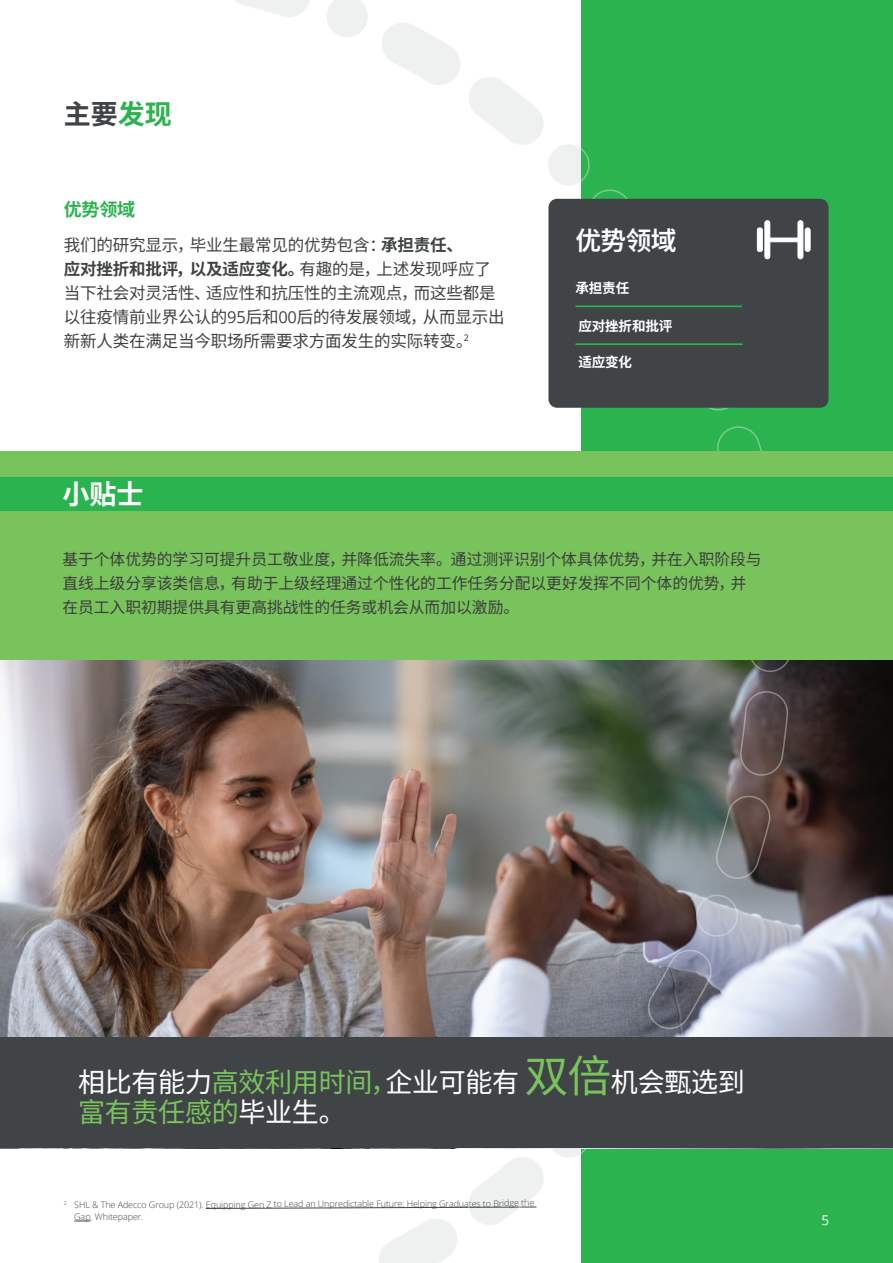
<style>
.page{position:relative;width:893px;height:1263px;background:#fff}
.page>*{position:absolute;margin:0;border:0;box-sizing:border-box;transform-origin:0 0}
.BODY_Copy{font:27px/30px "Noto Sans SC";letter-spacing:-.01em;color:#fff}
.t1{font:700 27px "Noto Sans SC";color:#414446}
.t2{font:700 27px "Noto Sans SC";color:#fff}
.Highlighted{font:600 25.65px "Noto Sans SC";color:#fff}
.Body_Head{font:700 18px "Noto Sans SC";color:#2bb34f}
.BODY_Copy-2{font:16.5px/24px "Noto Sans SC";letter-spacing:-.01em;color:#414446}
.t3{font:15.75px/24px "Noto Sans SC";color:#3e3e3f}
.BODY_Copy-3{font:700 13.5px "Noto Sans SC";letter-spacing:-.01em;color:#fff}
.t4{font:13.5px "Open Sans";color:#fff}
.t5{font:300 9px/12.9px "Open Sans";letter-spacing:-.015em;color:#414446}
.s1{color:#2bb34f}
.s2{font-weight:700}
.s3{font-family:"Open Sans"}
.s4{color:#78c35c}
.s5{font-size:43.5px;color:#78c35c}
</style>
<div class="page">
<div style="left:581px;top:0;width:312px;height:1263px;background:#2bb34f"></div>
<img style="left:792px;top:660px;width:101px;height:377px">
<img style="left:0;top:0;width:792px;height:1263px">
<div style="left:548px;top:199px;width:280px;height:209px;background:#414446;border-radius:9px"></div>
<hr style="left:575px;top:305px;width:167px;height:2px;background:#2bb34f">
<hr style="left:575px;top:343px;width:168px;height:2px;background:#2bb34f">
<div style="left:798px;top:221px;width:5px;height:38px;background:#fff;border-radius:3px"></div>
<div style="left:798px;top:220px;width:5px;height:39px;border:1px solid #fff;border-radius:3px"></div>
<div style="left:765px;top:221px;width:5px;height:38px;background:#fff;border-radius:3px"></div>
<div style="left:765px;top:220px;width:5px;height:39px;border:1px solid #fff;border-radius:3px"></div>
<div style="left:805px;top:228px;width:5px;height:23px;background:#fff;border-radius:3px"></div>
<div style="left:805px;top:228px;width:5px;height:24px;border:1px solid #fff;border-radius:3px"></div>
<div style="left:757px;top:228px;width:5px;height:23px;background:#fff;border-radius:2px"></div>
<div style="left:757px;top:228px;width:5px;height:24px;border:1px solid #fff;border-radius:2px"></div>
<div style="left:767px;top:238px;width:34px;height:4px;background:#fff;border:1px solid #fff"></div>
<div style="left:0;top:1037px;width:893px;height:111px;background:#414446"></div>
<div style="left:0;top:451px;width:893px;height:209px;background:#78c35c"></div>
<div style="left:0;top:478px;width:893px;height:33px;background:#2bb34f"></div>
<p class="t1" style="left:64px;top:98px;width:109px">主要<span class="s1">发现</span></p>
<p class="Body_Head" style="left:64px;top:199px;width:73px">优势领域</p>
<p class="BODY_Copy-2" style="left:64px;top:233px;width:442px">我们的研究显示，毕业生最常见的优势包含：<span class="s2">承担责任、<br>应对挫折和批评，以及适应变化。</span>有趣的是，上述发现呼应了当下社会对灵活性、适应性和抗压性的主流观点，而这些都是以往疫情前业界公认的<span class="s3">95</span>后和<span class="s3">00</span>后的待发展领域，从而显示出新新人类在满足当今职场所需要求方面发生的实际转变。<sup>2</sup></p>
<p class="t2" style="left:62px;top:478px;width:83px">小贴士</p>
<p class="Highlighted" style="left:575px;top:226px;width:103px">优势领域</p>
<p class="BODY_Copy-3" style="left:575px;top:280px;width:55px">承担责任</p>
<p class="BODY_Copy-3" style="left:578px;top:318px;width:96px">应对挫折和批评</p>
<p class="BODY_Copy-3" style="left:578px;top:354px;width:55px">适应变化</p>
<p class="t3" style="left:62px;top:547px;width:701px">基于个体优势的学习可提升员工敬业度，并降低流失率。通过测评识别个体具体优势，并在入职阶段与直线上级分享该类信息，有助于上级经理通过个性化的工作任务分配以更好发挥不同个体的优势，并在员工入职初期提供具有更高挑战性的任务或机会从而加以激励。</p>
<p class="BODY_Copy" style="left:78px;top:1068px;width:668px">相比有能力<span class="s4">高效利用时间，</span>企业可能有 <span class="s5">双倍</span>机会甄选到<span class="s4">富有责任感的</span>毕业生。</p>
<p class="t5" style="left:74px;top:1197px;width:462px;text-indent:-11px"><sup>2</sup> SHL &amp; The Adecco Group (2021). Equipping Gen Z to Lead an Unpredictable Future: Helping Graduates to Bridge the<br>Gap. Whitepaper.</p>
<p class="t4" style="left:821px;top:1210px;width:9px">5</p>
</div>
